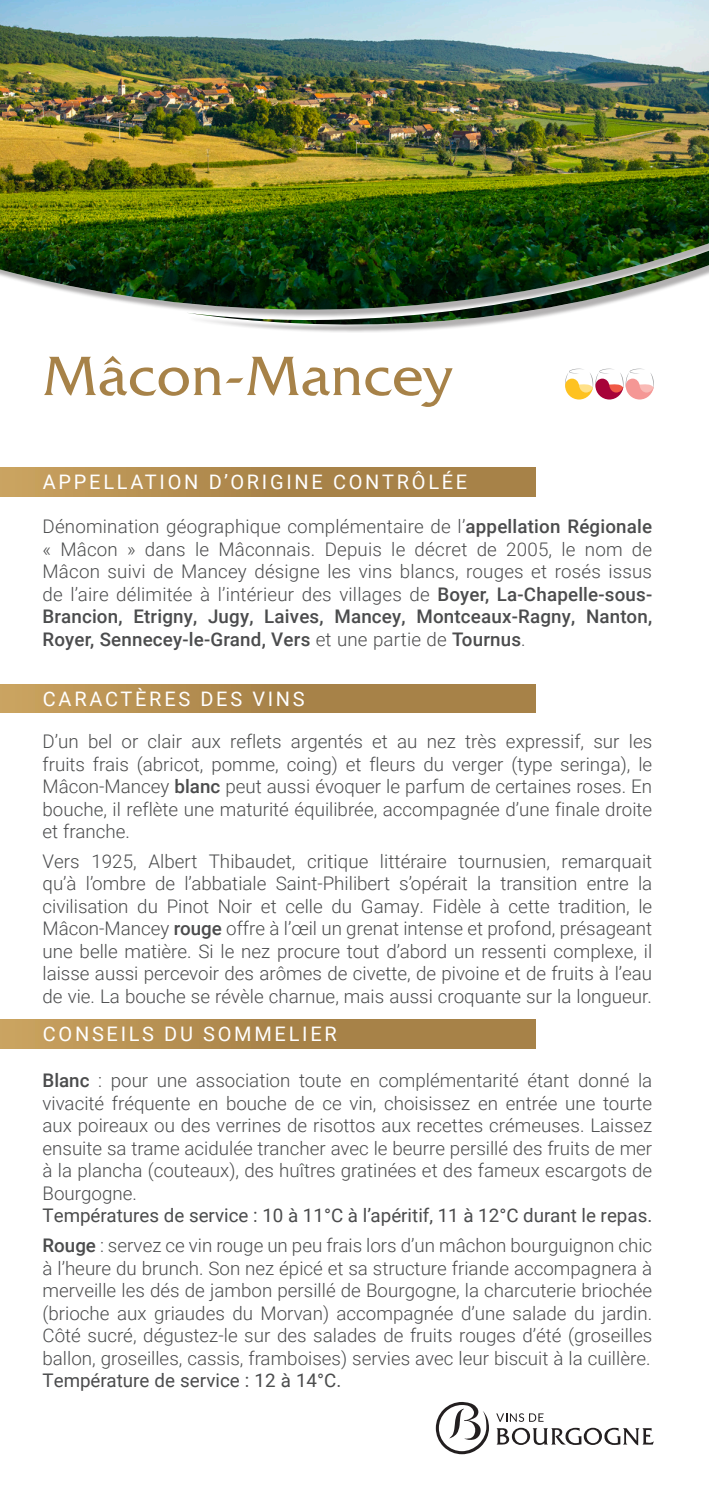
<style>
.page{position:relative;width:709px;height:1489px;background:#fff}
.page>*{position:absolute;margin:0;border:0;box-sizing:border-box;transform-origin:0 0}
.t1{font:55px "Friz Quadrata Pro";color:#a78248}
.Texte_courant_normal{font:20px "Roboto";letter-spacing:.135em;color:#fff}
.Texte_courant_normal-2{font:300 18.75px/22.5px "Roboto";color:#4b4c4d;text-align:justify}
.Texte_courant_normal-3{font:18.75px "Roboto";color:#4b4c4d}
.s1{font-weight:500}
</style>
<div class="page">
<img style="left:0;top:0;width:709px;height:327px">
<div style="left:0;top:684px;width:535px;height:28px;background:linear-gradient(to right,#c39c5b,#9e7a42)"></div>
<div style="left:0;top:468px;width:535px;height:28px;background:linear-gradient(to right,#c39c5b,#9e7a42)"></div>
<div style="left:0;top:1019px;width:535px;height:29px;background:linear-gradient(to right,#c39c5b,#9e7a42)"></div>
<svg style="left:565px;top:368px;width:89px;height:31px"></svg>
<svg style="left:496px;top:1413px;width:47px;height:8px"></svg>
<svg style="left:496px;top:1427px;width:158px;height:18px"></svg>
<svg style="left:436px;top:1402px;width:53px;height:51px"></svg>
<p class="t1" style="left:43px;top:342px;width:412px">Mâcon-Mancey</p>
<p class="Texte_courant_normal" style="left:43px;top:467px;width:426px">APPELLATION D’ORIGINE CONTRÔLÉE</p>
<p class="Texte_courant_normal-2" style="left:43px;top:514px;width:611px">Dénomination géographique complémentaire de l’<span class="s1">appellation Régionale </span>« Mâcon » dans le Mâconnais. Depuis le décret de 2005, le nom de Mâcon suivi de Mancey désigne les vins blancs, rouges et rosés issus de l’aire délimitée à l’intérieur des villages de <span class="s1">Boyer, La-Chapelle-sous-Brancion, Etrigny, Jugy, Laives, Mancey, Montceaux-Ragny, Nanton, Royer, Sennecey-le-Grand, Vers</span> et une partie de <span class="s1">Tournus</span>.</p>
<p class="Texte_courant_normal" style="left:43px;top:684px;width:263px">CARACTÈRES DES VINS</p>
<p class="Texte_courant_normal-2" style="left:43px;top:729px;width:611px">D’un bel or clair aux reflets argentés et au nez très expressif, sur les fruits frais (abricot, pomme, coing) et fleurs du verger (type seringa), le Mâcon-Mancey <span class="s1">blanc</span> peut aussi évoquer le parfum de certaines roses. En bouche, il reflète une maturité équilibrée, accompagnée d’une finale droite et franche.</p>
<p class="Texte_courant_normal-2" style="left:43px;top:849px;width:611px">Vers 1925, Albert Thibaudet, critique littéraire tournusien, remarquait qu’à l’ombre de l’abbatiale Saint-Philibert s’opérait la transition entre la civilisation du Pinot Noir et celle du Gamay. Fidèle à cette tradition, le Mâcon-Mancey <span class="s1">rouge</span> offre à l’œil un grenat intense et profond, présageant une belle matière. Si le nez procure tout d’abord un ressenti complexe, il laisse aussi percevoir des arômes de civette, de pivoine et de fruits à l’eau de vie. La bouche se révèle charnue, mais aussi croquante sur la longueur.</p>
<p class="Texte_courant_normal" style="left:43px;top:1019px;width:295px">CONSEILS DU SOMMELIER</p>
<p class="Texte_courant_normal-2" style="left:43px;top:1068px;width:611px"><span class="s1">Blanc</span> : pour une association toute en complémentarité étant donné la vivacité fréquente en bouche de ce vin, choisissez en entrée une tourte aux poireaux ou des verrines de risottos aux recettes crémeuses. Laissez ensuite sa trame acidulée trancher avec le beurre persillé des fruits de mer à la plancha (couteaux), des huîtres gratinées et des fameux escargots de Bourgogne.</p>
<p class="Texte_courant_normal-3" style="left:43px;top:1202px;width:611px">Températures de service : 10 à 11°C à l’apéritif, 11 à 12°C durant le repas.</p>
<p class="Texte_courant_normal-2" style="left:43px;top:1233px;width:611px"><span class="s1">Rouge</span> : servez ce vin rouge un peu frais lors d’un mâchon bourguignon chic à l’heure du brunch. Son nez épicé et sa structure friande accompagnera à merveille les dés de jambon persillé de Bourgogne, la charcuterie briochée (brioche aux griaudes du Morvan) accompagnée d’une salade du jardin.<br>Côté sucré, dégustez-le sur des salades de fruits rouges d’été (groseilles ballon, groseilles, cassis, framboises) servies avec leur biscuit à la cuillère.</p>
<p class="Texte_courant_normal-3" style="left:43px;top:1367px;width:300px">Température de service : 12 à 14°C.</p>
</div>
